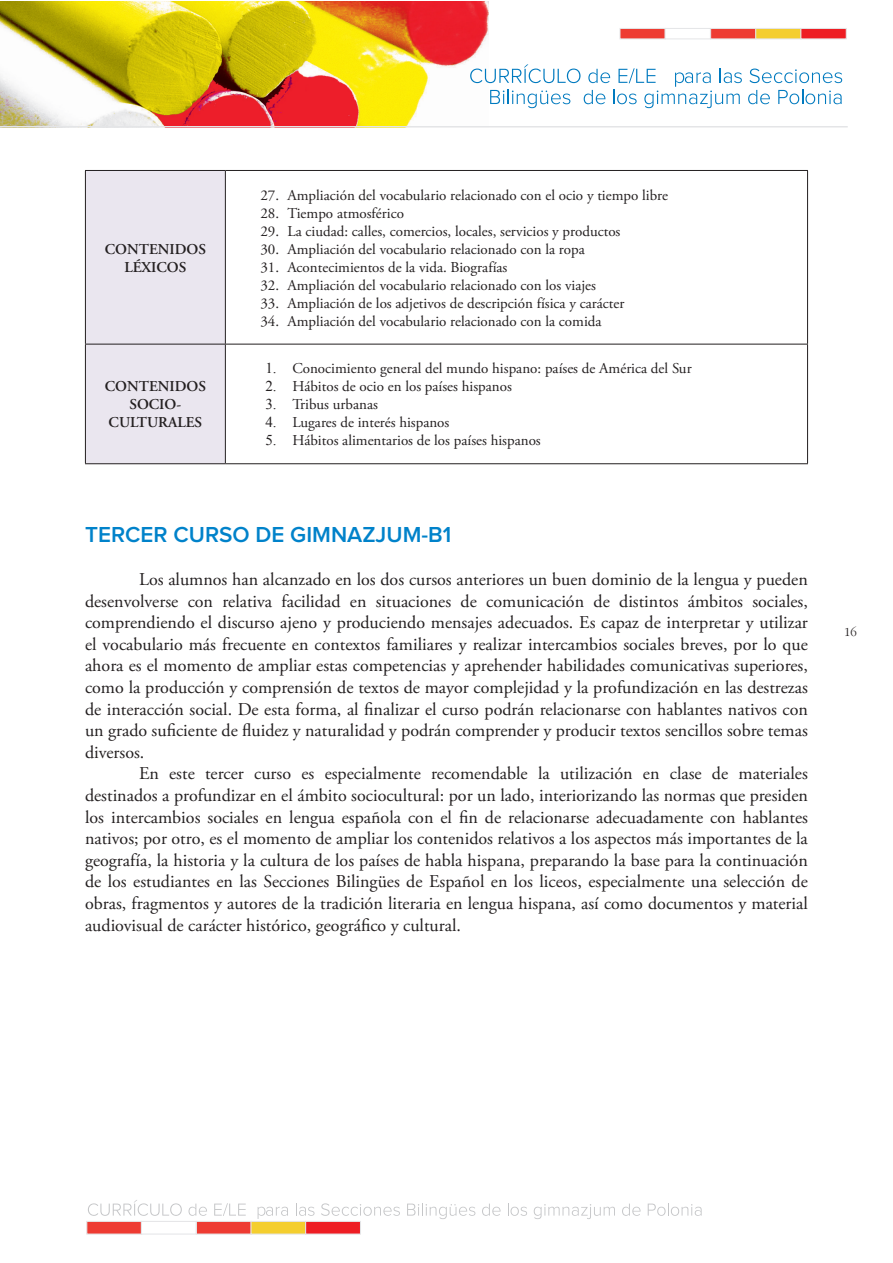
<style>
.page{position:relative;width:893px;height:1263px;background:#fff}
.page>*{position:absolute;margin:0;border:0;box-sizing:border-box;transform-origin:0 0}
.t1{font:600 22.5px "Proxima Nova";color:#0082ca}
.t2{font:18px/21.6px "Adobe Garamond Pro";color:#231f20;text-align:justify}
.t3{font:15px "Adobe Garamond Pro";color:#231f20}
.t4{font:600 15px/18px "Adobe Garamond Pro";color:#231f20;text-align:center}
.t5{font:300 12.75px "ITC Garamond Std";color:#231f20}
.s1{font-family:"Times New Roman"}
</style>
<div class="page">
<img style="left:0;top:1px;width:489px;height:125px">
<svg style="left:748px;top:90px;width:22px;height:14px"></svg>
<svg style="left:778px;top:90px;width:64px;height:14px"></svg>
<svg style="left:470px;top:64px;width:272px;height:44px"></svg>
<svg style="left:749px;top:69px;width:93px;height:14px"></svg>
<hr style="left:0;top:126px;width:848px;height:1px;background:#e4e5e7">
<div style="left:620px;top:28px;width:46px;height:11px;background:#ee3b32;border:1px solid #e4e5e7"></div>
<div style="left:665px;top:28px;width:46px;height:11px;background:#fff;border:1px solid #e4e5e7"></div>
<div style="left:710px;top:28px;width:46px;height:11px;background:#ee3b32;border:1px solid #e4e5e7"></div>
<div style="left:755px;top:28px;width:46px;height:11px;background:#f4ce2e;border:1px solid #e4e5e7"></div>
<div style="left:800px;top:28px;width:47px;height:11px;background:#ee1d23;border:1px solid #e4e5e7"></div>
<svg style="left:88px;top:1200px;width:94px;height:16px"></svg>
<svg style="left:189px;top:1203px;width:18px;height:13px"></svg>
<svg style="left:214px;top:1203px;width:32px;height:13px"></svg>
<svg style="left:258px;top:1207px;width:30px;height:12px"></svg>
<svg style="left:296px;top:1203px;width:19px;height:13px"></svg>
<svg style="left:321px;top:1203px;width:79px;height:13px"></svg>
<svg style="left:407px;top:1203px;width:68px;height:16px"></svg>
<svg style="left:482px;top:1203px;width:19px;height:13px"></svg>
<svg style="left:508px;top:1203px;width:19px;height:13px"></svg>
<svg style="left:534px;top:1204px;width:81px;height:15px"></svg>
<svg style="left:622px;top:1203px;width:19px;height:13px"></svg>
<svg style="left:648px;top:1203px;width:54px;height:13px"></svg>
<div style="left:86px;top:1221px;width:56px;height:13px;background:#ee3b32;border:1px solid #e4e5e7"></div>
<div style="left:141px;top:1221px;width:56px;height:13px;background:#fff;border:1px solid #e4e5e7"></div>
<div style="left:196px;top:1221px;width:56px;height:13px;background:#ee3b32;border:1px solid #e4e5e7"></div>
<div style="left:250px;top:1221px;width:56px;height:13px;background:#f4ce2e;border:1px solid #e4e5e7"></div>
<div style="left:305px;top:1221px;width:56px;height:13px;background:#ee1d23;border:1px solid #e4e5e7"></div>
<div style="left:86px;top:171px;width:139px;height:292px;background:#eae6ef"></div>
<hr style="left:85px;top:170px;width:140px;height:1px;background:#231f20">
<hr style="left:85px;top:171px;width:1px;height:173px;background:#231f20">
<hr style="left:225px;top:170px;width:583px;height:1px;background:#231f20">
<hr style="left:225px;top:171px;width:1px;height:173px;background:#231f20">
<hr style="left:807px;top:171px;width:1px;height:173px;background:#231f20">
<hr style="left:85px;top:344px;width:140px;height:1px;background:#231f20">
<hr style="left:85px;top:344px;width:1px;height:119px;background:#231f20">
<hr style="left:225px;top:344px;width:583px;height:1px;background:#231f20">
<hr style="left:225px;top:344px;width:1px;height:119px;background:#231f20">
<hr style="left:807px;top:344px;width:1px;height:119px;background:#231f20">
<hr style="left:85px;top:463px;width:140px;height:1px;background:#231f20">
<hr style="left:225px;top:463px;width:583px;height:1px;background:#231f20">
<p class="t4" style="left:105px;top:240px;width:103px">CONTENIDOS<br>LÉXICOS</p>
<p class="t4" style="left:105px;top:378px;width:103px">CONTENIDOS<br>SOCIO-<br>CULTURALES</p>
<p class="t3" style="left:260px;top:186px;width:409px">27. Ampliación del vocabulario relacionado con el ocio y tiempo libre</p>
<p class="t3" style="left:260px;top:204px;width:145px">28. Tiempo atmosférico</p>
<p class="t3" style="left:260px;top:222px;width:361px">29. La ciudad: calles, comercios, locales, servicios y productos</p>
<p class="t3" style="left:260px;top:240px;width:326px">30. Ampliación del vocabulario relacionado con la ropa</p>
<p class="t3" style="left:260px;top:258px;width:248px">31. Acontecimientos de la vida. Biografías</p>
<p class="t3" style="left:260px;top:276px;width:337px">32. Ampliación del vocabulario relacionado con los viajes</p>
<p class="t3" style="left:260px;top:294px;width:365px">33. Ampliación de los adjetivos de descripción física y carácter</p>
<p class="t3" style="left:260px;top:312px;width:343px">34. Ampliación del vocabulario relacionado con la comida</p>
<p class="t3" style="left:265px;top:360px;width:428px"><span class="s1">1.</span> Conocimiento general del mundo hispano: países de América del Sur</p>
<p class="t3" style="left:265px;top:378px;width:248px"><span class="s1">2.</span> Hábitos de ocio en los países hispanos</p>
<p class="t3" style="left:265px;top:396px;width:114px"><span class="s1">3.</span> Tribus urbanas</p>
<p class="t3" style="left:265px;top:414px;width:186px"><span class="s1">4.</span> Lugares de interés hispanos</p>
<p class="t3" style="left:265px;top:432px;width:277px"><span class="s1">5.</span> Hábitos alimentarios de los países hispanos</p>
<p class="t1" style="left:85px;top:524px;width:368px">TERCER CURSO DE GIMNAZJUM-B1</p>
<p class="t2" style="left:85px;top:569px;width:724px;text-indent:54px">Los alumnos han alcanzado en los dos cursos anteriores un buen dominio de la lengua y pueden desenvolverse con relativa facilidad en situaciones de comunicación de distintos ámbitos sociales, comprendiendo el discurso ajeno y produciendo mensajes adecuados. Es capaz de interpretar y utilizar el vocabulario más frecuente en contextos familiares y realizar intercambios sociales breves, por lo que ahora es el momento de ampliar estas competencias y aprehender habilidades comunicativas superiores, como la producción y comprensión de textos de mayor complejidad y la profundización en las destrezas de interacción social. De esta forma, al finalizar el curso podrán relacionarse con hablantes nativos con un grado suficiente de fluidez y naturalidad y podrán comprender y producir textos sencillos sobre temas diversos.</p>
<p class="t2" style="left:85px;top:764px;width:724px;text-indent:54px">En este tercer curso es especialmente recomendable la utilización en clase de materiales destinados a profundizar en el ámbito sociocultural: por un lado, interiorizando las normas que presiden los intercambios sociales en lengua española con el fin de relacionarse adecuadamente con hablantes nativos; por otro, es el momento de ampliar los contenidos relativos a los aspectos más importantes de la geografía, la historia y la cultura de los países de habla hispana, preparando la base para la continuación de los estudiantes en las Secciones Bilingües de Español en los liceos, especialmente una selección de obras, fragmentos y autores de la tradición literaria en lengua hispana, así como documentos y material audiovisual de carácter histórico, geográfico y cultural.</p>
<p class="t5" style="left:844px;top:625px;width:14px">16</p>
</div>
